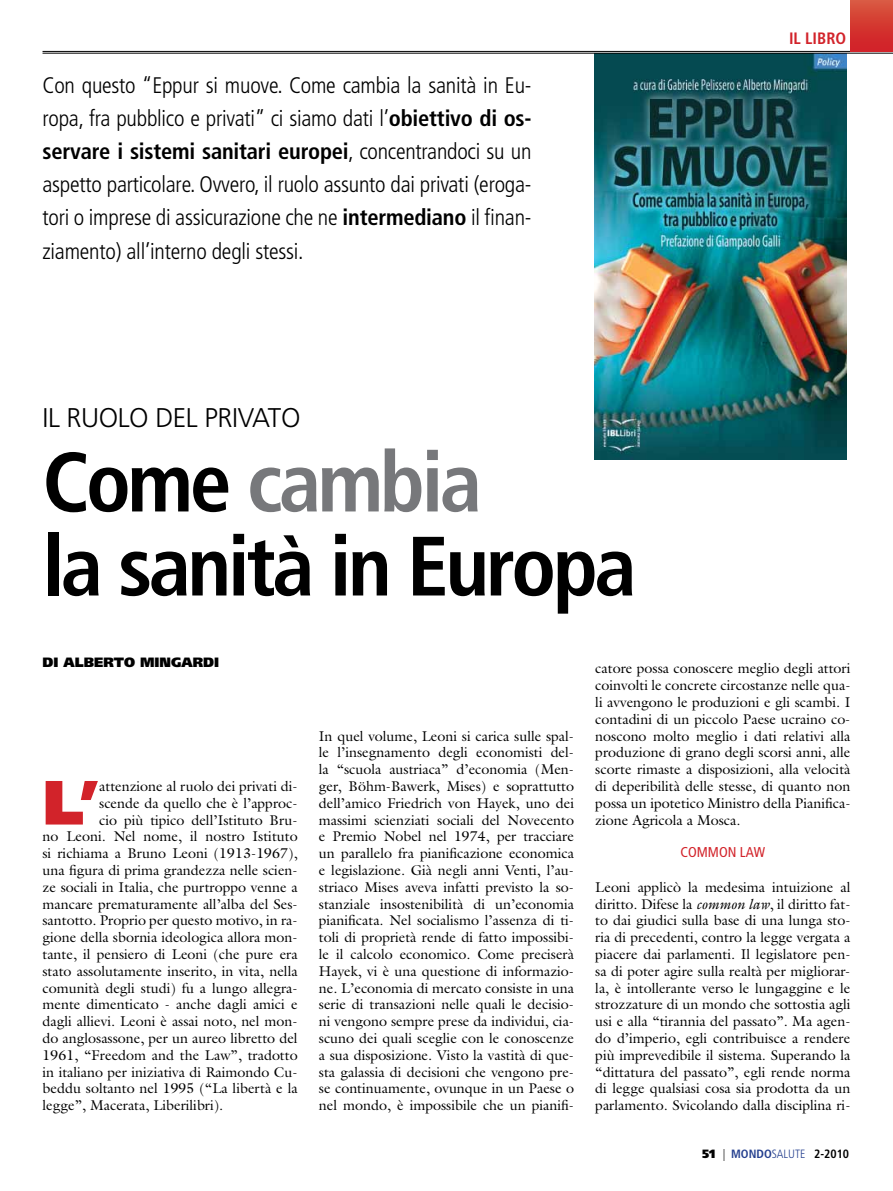
<style>
.page{position:relative;width:893px;height:1191px;background:#fff}
.page>*{position:absolute;margin:0;border:0;box-sizing:border-box;transform-origin:0 0}
.t1{font:700 condensed 84px/84px "Frutiger";letter-spacing:-.04em;color:#000}
.t2{font:900 62.4px "Frutiger";color:#d2232a}
.t3{font:300 27px "Frutiger";letter-spacing:-.015em;color:#000}
.t4{font:300 condensed 22.5px/33px "Frutiger";letter-spacing:-.01em;color:#000;text-align:justify}
.t5{font:700 condensed 16.5px "Frutiger";color:#d2232a}
.t6{font:14.25px/16.8px "Galliard Std";color:#000;text-align:justify}
.t7{font:condensed 14.25px "Frutiger";color:#d2232a}
.t8{font:900 13.5px "Frutiger";color:#000}
.t9{font:300 condensed 12px "Frutiger";color:#25408f}
.s1{font-weight:700}
.s2{color:#77787b}
.s3{font-style:italic}
.s4{font-weight:900;font-stretch:normal;color:#000}
.s5{color:#000}
.s6{font-weight:700;color:#000}
</style>
<div class="page">
<img style="left:595px;top:54px;width:251px;height:405px">
<hr style="left:43px;top:51px;width:850px;height:1px;background:#000">
<hr style="left:43px;top:53px;width:850px;height:1px;background:#000">
<div style="left:850px;top:0;width:43px;height:51px;background:linear-gradient(to bottom,#d8573f,#d11c25)"></div>
<p class="t4" style="left:43px;top:71px;width:490px">Con questo “Eppur si muove. Come cambia la sanità in Eu&shy;ropa, fra pubblico e privati” ci siamo dati l’<span class="s1">obiettivo di os&shy;servare i sistemi sanitari europei</span>, concentrandoci su un aspetto particolare. Ovvero, il ruolo assunto dai privati (eroga&shy;tori o imprese di assicurazione che ne <span class="s1">intermediano</span> il finan&shy;ziamento) all’interno degli stessi.</p>
<h3 class="t3" style="left:43px;top:407px;width:259px">IL RUOLO DEL PRIVATO</h3>
<h1 class="t1" style="left:43px;top:447px;width:596px">Come <span class="s2">cambia<br></span>la sanità in Europa</h1>
<p class="t5" style="left:789px;top:32px;width:59px">IL LIBRO</p>
<p class="t8" style="left:43px;top:657px;width:178px">DI ALBERTO MINGARDI</p>
<h2 class="t2" style="left:43px;top:777px;width:58px">L’</h2>
<p class="t6" style="left:99px;top:779px;width:200px">attenzione al ruolo dei privati di-</p>
<p class="t6" style="left:99px;top:796px;width:200px">scende da quello che è l’approc-</p>
<p class="t6" style="left:99px;top:812px;width:200px">cio più tipico dell’Istituto Bru-</p>
<p class="t6" style="left:43px;top:829px;width:257px">no Leoni. Nel nome, il nostro Istituto</p>
<p class="t6" style="left:43px;top:846px;width:257px">si richiama a Bruno Leoni (1913-1967),</p>
<p class="t6" style="left:43px;top:863px;width:257px">una figura di prima grandezza nelle scien-</p>
<p class="t6" style="left:43px;top:880px;width:257px">ze sociali in Italia, che purtroppo venne a</p>
<p class="t6" style="left:43px;top:896px;width:257px">mancare prematuramente all’alba del Ses-</p>
<p class="t6" style="left:43px;top:913px;width:257px">santotto. Proprio per questo motivo, in ra-</p>
<p class="t6" style="left:43px;top:930px;width:257px">gione della sbornia ideologica allora mon-</p>
<p class="t6" style="left:43px;top:947px;width:257px">tante, il pensiero di Leoni (che pure era</p>
<p class="t6" style="left:43px;top:964px;width:257px">stato assolutamente inserito, in vita, nella</p>
<p class="t6" style="left:43px;top:980px;width:257px">comunità degli studi) fu a lungo allegra-</p>
<p class="t6" style="left:43px;top:997px;width:257px">mente dimenticato - anche dagli amici e</p>
<p class="t6" style="left:43px;top:1014px;width:257px">dagli allievi. Leoni è assai noto, nel mon-</p>
<p class="t6" style="left:43px;top:1031px;width:257px">do anglosassone, per un aureo libretto del</p>
<p class="t6" style="left:43px;top:1048px;width:257px">1961, “Freedom and the Law”, tradotto</p>
<p class="t6" style="left:43px;top:1064px;width:257px">in italiano per iniziativa di Raimondo Cu-</p>
<p class="t6" style="left:43px;top:1081px;width:257px">beddu soltanto nel 1995 (“La libertà e la</p>
<p class="t6" style="left:43px;top:1098px;width:182px">legge”, Macerata, Liberilibri).</p>
<p class="t6" style="left:319px;top:728px;width:257px">In quel volume, Leoni si carica sulle spal&shy;le l’insegnamento degli economisti del&shy;la “scuola austriaca” d’economia (Men&shy;ger, Böhm-Bawerk, Mises) e soprattutto dell’amico Friedrich von Hayek, uno dei massimi scienziati sociali del Novecento e Premio Nobel nel 1974, per tracciare un parallelo fra pianificazione economica e legislazione. Già negli anni Venti, l’au&shy;striaco Mises aveva infatti previsto la so&shy;stanziale insostenibilità di un’economia pianificata. Nel socialismo l’assenza di ti&shy;toli di proprietà rende di fatto impossibi&shy;le il calcolo economico. Come preciserà Hayek, vi è una questione di informazio&shy;ne. L’economia di mercato consiste in una serie di transazioni nelle quali le decisio&shy;ni vengono sempre prese da individui, cia&shy;scuno dei quali sceglie con le conoscenze a sua disposizione. Visto la vastità di que&shy;sta galassia di decisioni che vengono pre&shy;se continuamente, ovunque in un Paese o nel mondo, è impossibile che un pianifi-</p>
<p class="t6" style="left:595px;top:661px;width:257px">catore possa conoscere meglio degli attori coinvolti le concrete circostanze nelle qua&shy;li avvengono le produzioni e gli scambi. I contadini di un piccolo Paese ucraino co&shy;noscono molto meglio i dati relativi alla produzione di grano degli scorsi anni, alle scorte rimaste a disposizioni, alla velocità di deperibilità delle stesse, di quanto non possa un ipotetico Ministro della Pianifica&shy;zione Agricola a Mosca.</p>
<p class="t7" style="left:680px;top:846px;width:86px">COMMON LAW</p>
<p class="t6" style="left:595px;top:880px;width:257px">Leoni applicò la medesima intuizione al diritto. Difese la <span class="s3">common law</span>, il diritto fat&shy;to dai giudici sulla base di una lunga sto&shy;ria di precedenti, contro la legge vergata a piacere dai parlamenti. Il legislatore pen&shy;sa di poter agire sulla realtà per migliorar&shy;la, è intollerante verso le lungaggine e le strozzature di un mondo che sottostia agli usi e alla “tirannia del passato”. Ma agen&shy;do d’imperio, egli contribuisce a rendere più imprevedibile il sistema. Superando la “dittatura del passato”, egli rende norma di legge qualsiasi cosa sia prodotta da un parlamento. Svicolando dalla disciplina ri-</p>
<p class="t9" style="left:702px;top:1149px;width:149px"><span class="s4">51</span> <span class="s5">|</span> <span class="s1">MONDO</span>SALUTE <span class="s6">2-2010</span></p>
</div>
